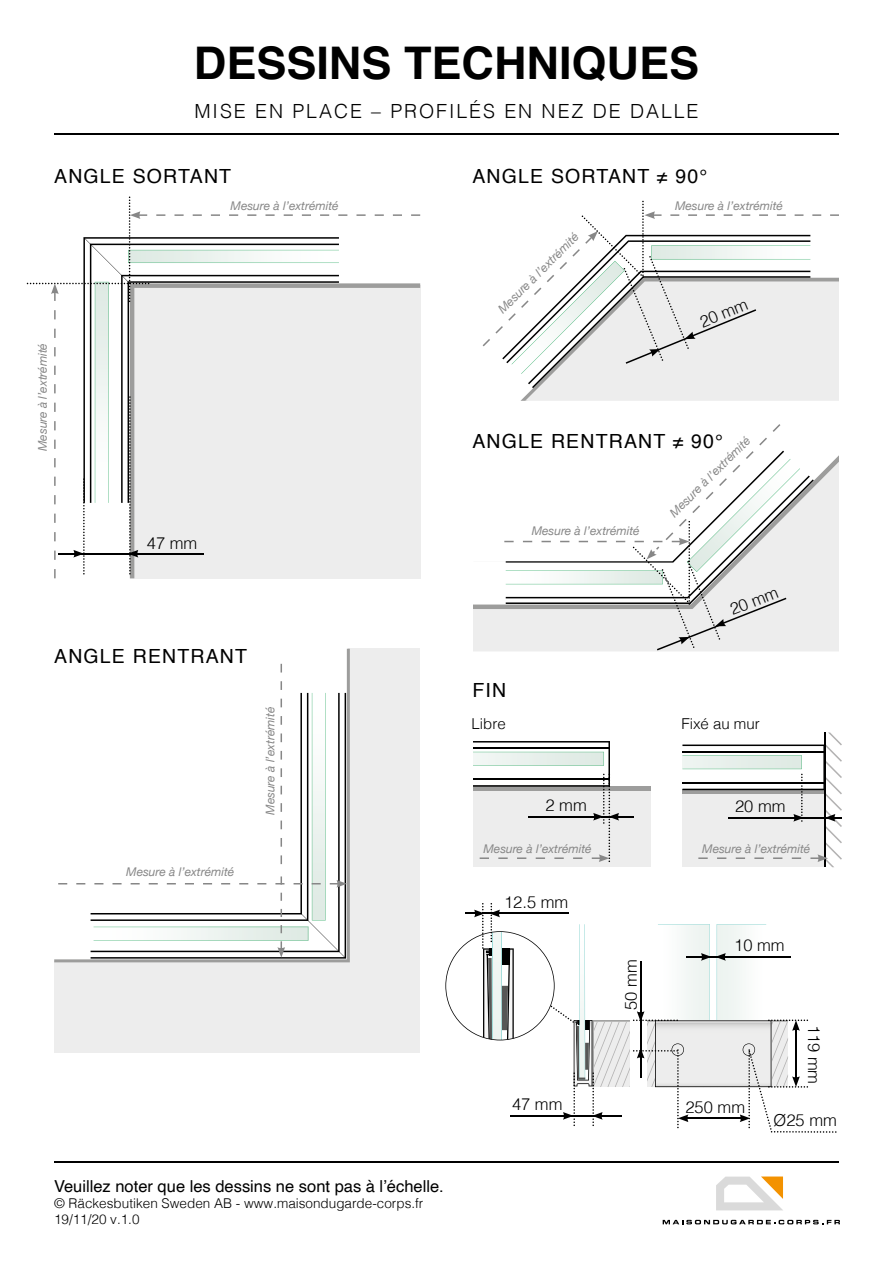
<style>
.page{position:relative;width:893px;height:1263px;background:#fff}
.page>*{position:absolute;margin:0;border:0;box-sizing:border-box;transform-origin:0 0}
.t1{font:700 45px "Helvetica";color:#000}
.t2{font:19.5px "Helvetica";letter-spacing:.06em;color:#000}
.t3{font:300 19.5px "Helvetica";letter-spacing:.1em;color:#000}
.t4{font:300 16.5px "Helvetica";color:#000}
.t5{font:16.5px "Helvetica";color:#000}
.t6{font:300 15px "Helvetica";color:#000}
.t7{font:300 13.5px/16.2px "Helvetica";color:#000}
.t8{font:italic 12px "Helvetica Neue";color:#878787}
</style>
<div class="page">
<div style="left:347px;top:283px;width:73px;height:295px;background:#ededed"></div>
<svg style="left:814px;top:455px;width:25px;height:154px;background:#ebebeb"></svg>
<div style="left:473px;top:790px;width:177px;height:77px;background:#ededed"></div>
<hr style="left:473px;top:786px;width:177px;height:4px;background:#9d9d9c">
<div style="left:54px;top:961px;width:366px;height:91px;background:#ededed"></div>
<div style="left:348px;top:649px;width:72px;height:312px;background:#ededed"></div>
<svg style="left:54px;top:649px;width:296px;height:313px"></svg>
<hr style="left:54px;top:134px;width:785px;height:1px;background:#000">
<svg style="left:411px;top:214px;width:9px;height:2px"></svg>
<svg style="left:393px;top:214px;width:9px;height:2px"></svg>
<svg style="left:375px;top:214px;width:9px;height:2px"></svg>
<svg style="left:356px;top:214px;width:10px;height:2px"></svg>
<svg style="left:27px;top:197px;width:320px;height:381px"></svg>
<svg style="left:94px;top:681px;width:253px;height:277px"></svg>
<svg style="left:473px;top:741px;width:161px;height:121px"></svg>
<svg style="left:682px;top:732px;width:160px;height:135px"></svg>
<svg style="left:445px;top:903px;width:391px;height:230px"></svg>
<hr style="left:54px;top:1161px;width:785px;height:1px;background:#000">
<svg style="left:483px;top:201px;width:356px;height:200px"></svg>
<svg style="left:473px;top:424px;width:341px;height:226px"></svg>
<svg style="left:716px;top:1176px;width:67px;height:34px"></svg>
<svg style="left:663px;top:1220px;width:177px;height:4px"></svg>
<h1 class="t1" style="left:194px;top:27px;width:507px">DESSINS TECHNIQUES</h1>
<h2 class="t3" style="left:194px;top:94px;width:506px">MISE EN PLACE – PROFILÉS EN NEZ DE DALLE</h2>
<h2 class="t2" style="left:54px;top:161px;width:178px">ANGLE SORTANT</h2>
<h2 class="t2" style="left:472px;top:161px;width:236px">ANGLE SORTANT ≠ 90°</h2>
<p class="t8" style="left:231px;top:197px;width:109px">Mesure à l’extrémité</p>
<p class="t8" style="left:675px;top:197px;width:109px">Mesure à l’extrémité</p>
<p class="t8" style="left:34px;top:451px;width:109px;rotate:-90deg">Mesure à l’extrémité</p>
<h3 class="t4" style="left:147px;top:529px;width:52px">47 mm</h3>
<h2 class="t2" style="left:54px;top:641px;width:194px">ANGLE RENTRANT</h2>
<p class="t8" style="left:262px;top:815px;width:109px;rotate:-90deg">Mesure à l’extrémité</p>
<p class="t8" style="left:126px;top:863px;width:109px">Mesure à l’extrémité</p>
<h3 class="t5" style="left:54px;top:1173px;width:391px">Veuillez noter que les dessins ne sont pas à l’échelle.</h3>
<p class="t7" style="left:54px;top:1194px;width:371px">© Räckesbutiken Sweden AB - www.maisondugarde-corps.fr<br>19/11/20 v.1.0</p>
<p class="t8" style="left:494px;top:305px;width:110px;rotate:-45deg">Mesure à l’extrémité</p>
<h3 class="t4" style="left:695px;top:309px;width:52px;rotate:-22deg">20 mm</h3>
<h2 class="t2" style="left:472px;top:426px;width:252px">ANGLE RENTRANT ≠ 90°</h2>
<p class="t8" style="left:666px;top:509px;width:110px;rotate:-45deg">Mesure à l’extrémité</p>
<p class="t8" style="left:532px;top:522px;width:109px">Mesure à l’extrémité</p>
<h3 class="t4" style="left:725px;top:597px;width:52px;rotate:-21deg">20 mm</h3>
<h2 class="t2" style="left:472px;top:675px;width:35px">FIN</h2>
<p class="t6" style="left:472px;top:711px;width:36px">Libre</p>
<p class="t6" style="left:681px;top:711px;width:80px">Fixé au mur</p>
<h3 class="t4" style="left:546px;top:791px;width:43px">2 mm</h3>
<h3 class="t4" style="left:735px;top:792px;width:52px">20 mm</h3>
<p class="t8" style="left:484px;top:840px;width:109px">Mesure à l’extrémité</p>
<p class="t8" style="left:702px;top:840px;width:110px">Mesure à l’extrémité</p>
<h3 class="t4" style="left:504px;top:888px;width:66px">12.5 mm</h3>
<h3 class="t4" style="left:512px;top:1090px;width:52px">47 mm</h3>
<h3 class="t4" style="left:617px;top:1010px;width:52px;rotate:-90deg">50 mm</h3>
<h3 class="t4" style="left:734px;top:931px;width:52px">10 mm</h3>
<h3 class="t4" style="left:828px;top:1024px;width:61px;rotate:90deg">119 mm</h3>
<h3 class="t4" style="left:685px;top:1093px;width:61px">250 mm</h3>
<h3 class="t4" style="left:774px;top:1106px;width:65px">Ø25 mm</h3>
</div>
